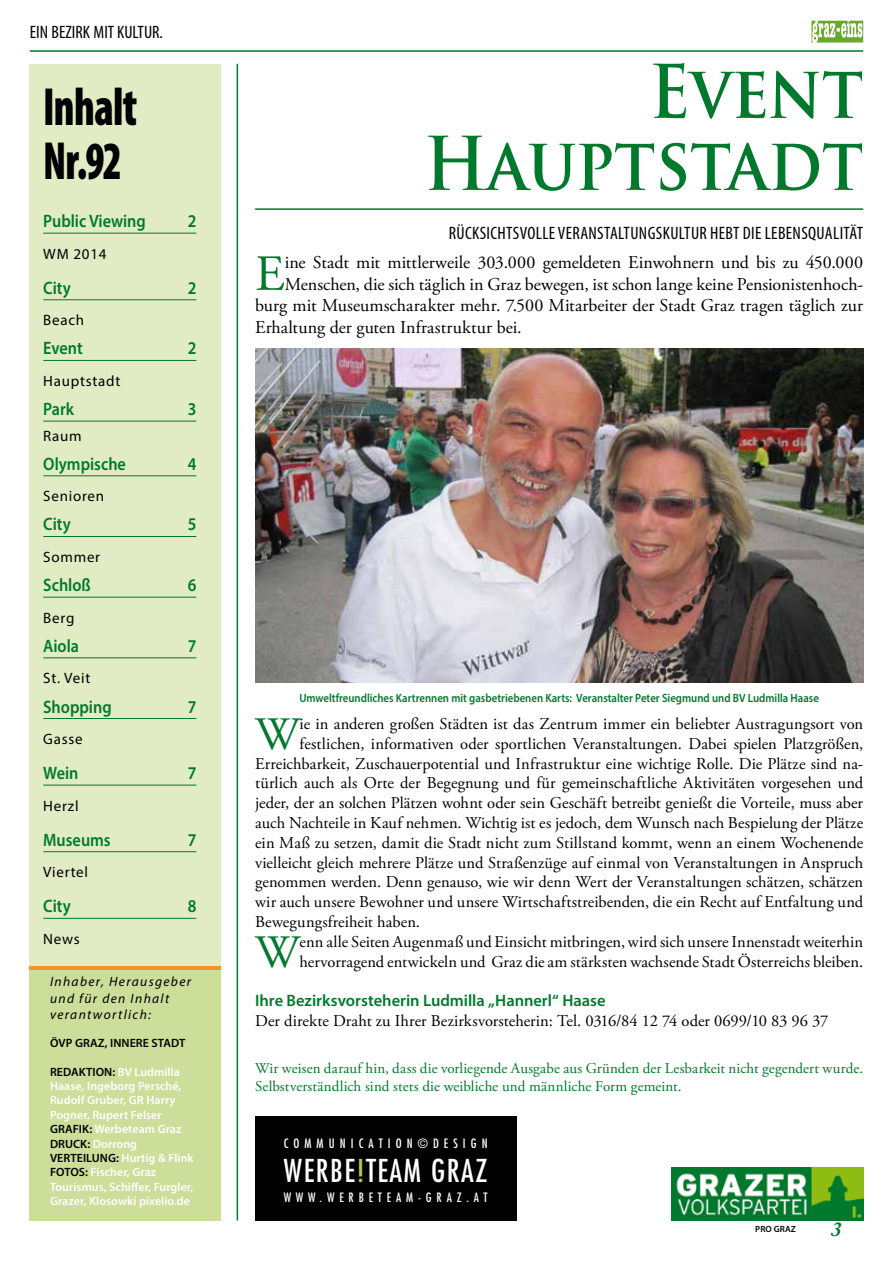
<style>
.page{position:relative;width:893px;height:1263px;background:#fff}
.page>*{position:absolute;margin:0;border:0;box-sizing:border-box;transform-origin:0 0}
.t1{font:700 72px/72px "Trajan Pro";color:#00792c;text-align:right;scale:.9 1}
.t2{font:900 condensed 54px/54px "Myriad Pro";letter-spacing:-.015em;color:#000;scale:.8 1}
.t3{font:50.55px "Adobe Garamond Pro";color:#00792c}
.t4{font:46.35px "Adobe Garamond Pro";color:#00792c}
.t5{font:condensed 30.75px "Futura";letter-spacing:.05em;color:#fff}
.t6{font:italic 700 21px "Adobe Caslon Pro";color:#00792c}
.t7{font:18px "Adobe Garamond Pro";color:#000}
.t8{font:600 18px "Myriad Pro";color:#00792c;scale:.9 1}
.t9{font:condensed 18px "Myriad Pro";letter-spacing:.02em;color:#000}
.t10{font:condensed 18px "Myriad Pro";color:#000}
.t11{font:16.5px/19.8px "Adobe Garamond Pro";letter-spacing:.005em;color:#000}
.t12{font:600 16.5px "Myriad Pro";color:#00792c}
.t13{font:15px/18px "Adobe Garamond Pro";letter-spacing:.005em;color:#00792c}
.t14{font:15px "Myriad Pro";letter-spacing:.05em;color:#000}
.t15{font:italic 13.5px/16.2px "Myriad Pro";letter-spacing:.1em;color:#000}
.t16{font:condensed 12.6px "Futura";letter-spacing:.385em;color:#fff}
.t17{font:600 12px/14.4px "Myriad Pro";letter-spacing:.005em;color:#fff}
.t18{font:600 12px "Myriad Pro";color:#00792c;scale:.9 1}
.t19{font:600 12px "Myriad Pro";letter-spacing:.005em;color:#000}
.t20{font:600 9px "Myriad Pro";letter-spacing:.005em;color:#000}
.s1{color:#000}
.s2{color:#adca57}
</style>
<div class="page">
<svg style="left:811px;top:21px;width:52px;height:22px"></svg>
<hr style="left:30px;top:50px;width:833px;height:2px;background:#00792c">
<hr style="left:237px;top:64px;width:1px;height:1156px;background:#00792c">
<div style="left:30px;top:969px;width:191px;height:251px;background:#ccde99"></div>
<svg style="left:30px;top:965px;width:191px;height:4px"></svg>
<hr style="left:255px;top:208px;width:608px;height:2px;background:#00792c">
<div style="left:30px;top:64px;width:191px;height:901px;background:#e1ecc5"></div>
<hr style="left:43px;top:233px;width:153px;height:1px;background:#00792c">
<hr style="left:43px;top:299px;width:153px;height:1px;background:#00792c">
<hr style="left:43px;top:360px;width:153px;height:1px;background:#00792c">
<hr style="left:43px;top:421px;width:153px;height:1px;background:#00792c">
<hr style="left:43px;top:475px;width:153px;height:1px;background:#00792c">
<hr style="left:43px;top:536px;width:153px;height:1px;background:#00792c">
<hr style="left:43px;top:597px;width:153px;height:1px;background:#00792c">
<hr style="left:43px;top:657px;width:153px;height:1px;background:#00792c">
<hr style="left:43px;top:718px;width:153px;height:1px;background:#00792c">
<hr style="left:43px;top:785px;width:153px;height:1px;background:#00792c">
<hr style="left:43px;top:851px;width:153px;height:1px;background:#00792c">
<hr style="left:43px;top:918px;width:153px;height:1px;background:#00792c">
<img style="left:255px;top:349px;width:608px;height:333px">
<img style="left:672px;top:1168px;width:191px;height:52px">
<div style="left:255px;top:1116px;width:261px;height:104px;background:#000"></div>
<p class="t10" style="left:30px;top:22px;width:135px">EIN BEZIRK MIT KULTUR.</p>
<h2 class="t2" style="left:43px;top:80px;width:119px">Inhalt<br>Nr.92</h2>
<p class="t8" style="left:43px;top:210px;width:115px">Public Viewing</p>
<p class="t8" style="left:188px;top:210px;width:11px">2</p>
<p class="t14" style="left:43px;top:244px;width:65px">WM 2014</p>
<p class="t8" style="left:43px;top:276px;width:32px">City</p>
<p class="t8" style="left:188px;top:276px;width:11px">2</p>
<p class="t14" style="left:43px;top:311px;width:42px">Beach</p>
<p class="t8" style="left:43px;top:337px;width:45px">Event</p>
<p class="t8" style="left:188px;top:337px;width:11px">2</p>
<p class="t14" style="left:43px;top:372px;width:79px">Hauptstadt</p>
<p class="t8" style="left:43px;top:398px;width:36px">Park</p>
<p class="t8" style="left:188px;top:398px;width:11px">3</p>
<p class="t14" style="left:43px;top:426px;width:40px">Raum</p>
<p class="t8" style="left:43px;top:452px;width:93px">Olympische</p>
<p class="t8" style="left:188px;top:452px;width:11px">4</p>
<p class="t14" style="left:43px;top:487px;width:62px">Senioren</p>
<p class="t8" style="left:43px;top:513px;width:32px">City</p>
<p class="t8" style="left:188px;top:513px;width:11px">5</p>
<p class="t14" style="left:43px;top:548px;width:58px">Sommer</p>
<p class="t8" style="left:43px;top:574px;width:54px">Schloß</p>
<p class="t8" style="left:188px;top:574px;width:11px">6</p>
<p class="t14" style="left:43px;top:608px;width:33px">Berg</p>
<p class="t8" style="left:43px;top:634px;width:41px">Aiola</p>
<p class="t8" style="left:188px;top:634px;width:11px">7</p>
<p class="t14" style="left:43px;top:669px;width:49px">St. Veit</p>
<p class="t8" style="left:43px;top:695px;width:78px">Shopping</p>
<p class="t8" style="left:188px;top:695px;width:11px">7</p>
<p class="t14" style="left:43px;top:730px;width:41px">Gasse</p>
<p class="t8" style="left:43px;top:762px;width:41px">Wein</p>
<p class="t8" style="left:188px;top:762px;width:11px">7</p>
<p class="t14" style="left:43px;top:796px;width:37px">Herzl</p>
<p class="t8" style="left:43px;top:828px;width:76px">Museums</p>
<p class="t8" style="left:188px;top:828px;width:11px">7</p>
<p class="t14" style="left:43px;top:863px;width:46px">Viertel</p>
<p class="t8" style="left:43px;top:895px;width:32px">City</p>
<p class="t8" style="left:188px;top:895px;width:11px">8</p>
<p class="t14" style="left:43px;top:929px;width:38px">News</p>
<p class="t15" style="left:50px;top:973px;width:143px">Inhaber, Herausgeber und für den Inhalt verantwortlich:</p>
<p class="t19" style="left:50px;top:1035px;width:137px">ÖVP GRAZ, INNERE STADT</p>
<p class="t17" style="left:50px;top:1064px;width:145px"><span class="s1">REDAKTION:</span> BV Ludmilla<br>Haase, Ingeborg Persché,<br>Rudolf Gruber, GR Harry<br>Pogner, Rupert Felser<br><span class="s1">GRAFIK:</span> Werbeteam Graz<br><span class="s1">DRUCK:</span> Dorrong<br><span class="s1">VERTEILUNG:</span> Hurtig &amp; Flink<br><span class="s1">FOTOS:</span> Fischer, Graz<br>Tourismus, Schiffer, Furgler,<br>Grazer, Klosowki pixelio.de</p>
<h1 class="t1" style="left:424px;top:57px;width:489px">Event<br>Hauptstadt</h1>
<p class="t9" style="left:449px;top:222px;width:416px">RÜCKSICHTSVOLLE VERANSTALTUNGSKULTUR HEBT DIE LEBENSQUALITÄT</p>
<h3 class="t3" style="left:255px;top:243px;width:31px">E</h3>
<p class="t7" style="left:285px;top:252px;width:580px">ine Stadt mit mittlerweile 303.000 gemeldeten Einwohnern und bis zu 450.000</p>
<p class="t7" style="left:285px;top:273px;width:580px">Menschen, die sich täglich in Graz bewegen, ist schon lange keine Pensionistenhoch-</p>
<p class="t7" style="left:255px;top:295px;width:610px">burg mit Museumscharakter mehr. 7.500 Mitarbeiter der Stadt Graz tragen täglich zur</p>
<p class="t7" style="left:255px;top:316px;width:268px">Erhaltung der guten Infrastruktur bei.</p>
<p class="t18" style="left:299px;top:690px;width:579px">Umweltfreundliches Kartrennen mit gasbetriebenen Karts: Veranstalter Peter Siegmund und BV Ludmilla Haase</p>
<h3 class="t4" style="left:255px;top:706px;width:46px">W</h3>
<p class="t11" style="left:300px;top:714px;width:565px">ie in anderen großen Städten ist das Zentrum immer ein beliebter Austragungsort von</p>
<p class="t11" style="left:300px;top:734px;width:565px">festlichen, informativen oder sportlichen Veranstaltungen. Dabei spielen Platzgrößen,</p>
<p class="t11" style="left:255px;top:754px;width:610px">Erreichbarkeit, Zuschauerpotential und Infrastruktur eine wichtige Rolle. Die Plätze sind na-</p>
<p class="t11" style="left:255px;top:774px;width:610px">türlich auch als Orte der Begegnung und für gemeinschaftliche Aktivitäten vorgesehen und</p>
<p class="t11" style="left:255px;top:794px;width:609px">jeder, der an solchen Plätzen wohnt oder sein Geschäft betreibt genießt die Vorteile, muss aber</p>
<p class="t11" style="left:255px;top:813px;width:610px">auch Nachteile in Kauf nehmen. Wichtig ist es jedoch, dem Wunsch nach Bespielung der Plätze</p>
<p class="t11" style="left:255px;top:833px;width:610px">ein Maß zu setzen, damit die Stadt nicht zum Stillstand kommt, wenn an einem Wochenende</p>
<p class="t11" style="left:255px;top:853px;width:609px">vielleicht gleich mehrere Plätze und Straßenzüge auf einmal von Veranstaltungen in Anspruch</p>
<p class="t11" style="left:255px;top:873px;width:610px">genommen werden. Denn genauso, wie wir denn Wert der Veranstaltungen schätzen, schätzen</p>
<p class="t11" style="left:255px;top:893px;width:610px">wir auch unsere Bewohner und unsere Wirtschaftstreibenden, die ein Recht auf Entfaltung und</p>
<p class="t11" style="left:255px;top:912px;width:166px">Bewegungsfreiheit haben.</p>
<h3 class="t4" style="left:255px;top:924px;width:46px">W</h3>
<p class="t11" style="left:300px;top:932px;width:565px">enn alle Seiten Augenmaß und Einsicht mitbringen, wird sich unsere Innenstadt weiterhin hervorragend entwickeln und Graz die am stärksten wachsende Stadt Österreichs bleiben.</p>
<p class="t12" style="left:255px;top:990px;width:352px">Ihre Bezirksvorsteherin Ludmilla „Hannerl“ Haase</p>
<p class="t11" style="left:255px;top:1011px;width:575px">Der direkte Draht zu Ihrer Bezirksvorsteherin: Tel. 0316/84 12 74 oder 0699/10 83 96 37</p>
<p class="t13" style="left:255px;top:1060px;width:610px">Wir weisen darauf hin, dass die vorliegende Ausgabe aus Gründen der Lesbarkeit nicht gegendert wurde.<br>Selbstverständlich sind stets die weibliche und männliche Form gemeint.</p>
<p class="t16" style="left:284px;top:1135px;width:205px">C O M M U N I C A T I O N © D E S I G N</p>
<h3 class="t5" style="left:284px;top:1151px;width:205px">WERBE<span class="s2">!</span>TEAM GRAZ</h3>
<p class="t16" style="left:284px;top:1189px;width:205px">WWW.WERBETEAM-GRAZ.AT</p>
<p class="t20" style="left:755px;top:1223px;width:42px">PRO GRAZ</p>
<p class="t6" style="left:831px;top:1216px;width:12px">3</p>
</div>
